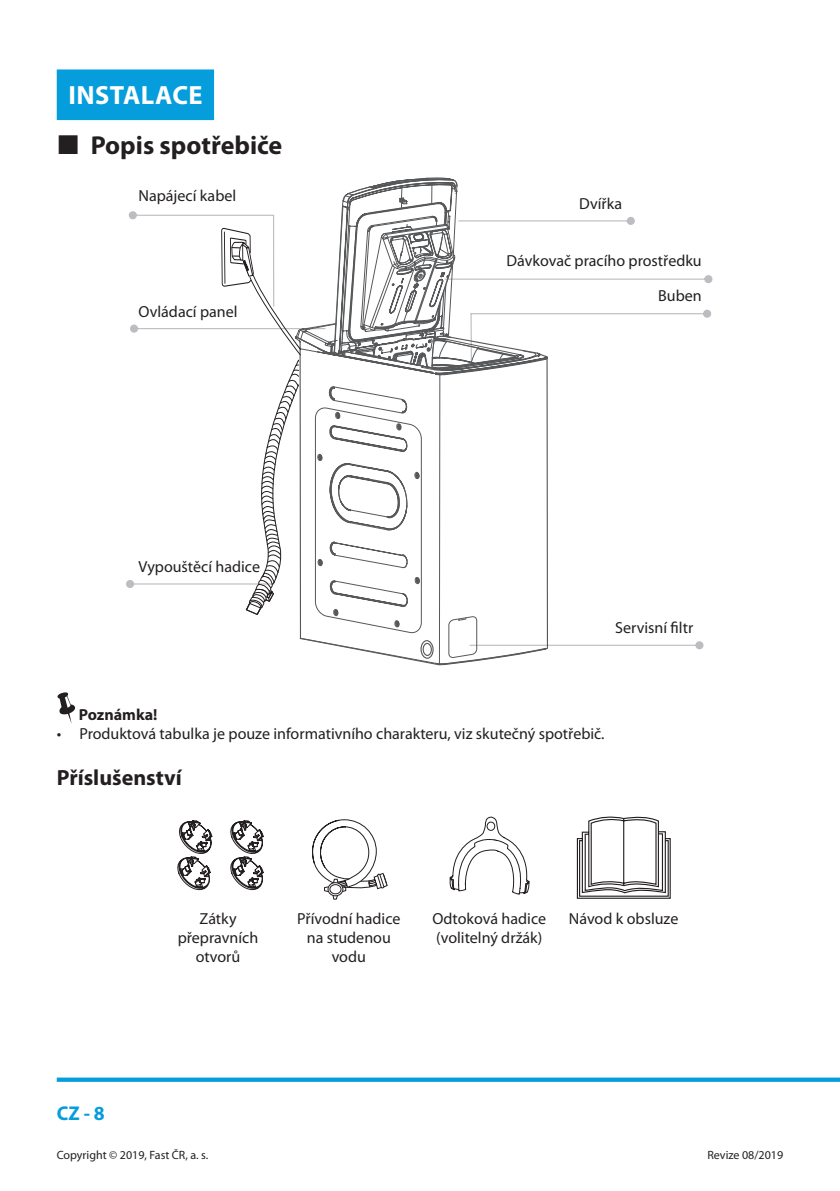
<style>
.page{position:relative;width:840px;height:1191px;background:#fff}
.page>*{position:absolute;margin:0;border:0;box-sizing:border-box;transform-origin:0 0}
.Nadpis_13_2{font:700 26.4px "Myriad Pro";letter-spacing:.02em;color:#fff}
.Podnadpis_13{font:700 26px "Myriad Pro";color:#231f20}
.Podnadpis_11{font:700 22px "Myriad Pro";color:#231f20}
.t1{font:700 20px "Myriad Pro";color:#069ddc}
.Odsadený_8{font:16px/19.2px "Myriad Pro";color:#231f20;text-align:center}
.Základný_8{font:700 16px "Myriad Pro";color:#231f20}
.t2{font:12px "Myriad Pro";color:#231f20}
.s1{font-family:"Sony Visual";font-weight:400}
</style>
<div class="page">
<svg style="left:57px;top:1077px;width:782px;height:4px;background:#29aae0"></svg>
<div style="left:57px;top:69px;width:157px;height:51px;background:#069ddc"></div>
<svg style="left:126px;top:184px;width:586px;height:481px"></svg>
<svg style="left:57px;top:692px;width:19px;height:32px"></svg>
<svg style="left:177px;top:820px;width:87px;height:70px"></svg>
<svg style="left:449px;top:817px;width:81px;height:78px"></svg>
<svg style="left:486px;top:821px;width:9px;height:9px"></svg>
<svg style="left:312px;top:819px;width:76px;height:80px"></svg>
<svg style="left:327px;top:882px;width:16px;height:14px"></svg>
<div style="left:329px;top:884px;width:12px;height:10px;border:1px solid #231f20;border-radius:50%"></div>
<svg style="left:576px;top:816px;width:95px;height:83px"></svg>
<p class="Nadpis_13_2" style="left:68px;top:77px;width:136px">INSTALACE</p>
<p class="Podnadpis_13" style="left:57px;top:128px;width:227px"><span class="s1">p</span> Popis spotřebiče</p>
<p class="Odsadený_8" style="left:138px;top:186px;width:99px">Napájecí kabel</p>
<p class="Odsadený_8" style="left:138px;top:301px;width:100px">Ovládací panel</p>
<p class="Odsadený_8" style="left:138px;top:556px;width:123px">Vypouštěcí hadice</p>
<p class="Odsadený_8" style="left:579px;top:193px;width:45px">Dvířka</p>
<p class="Odsadený_8" style="left:506px;top:250px;width:197px">Dávkovač pracího prostředku</p>
<p class="Odsadený_8" style="left:658px;top:286px;width:45px">Buben</p>
<p class="Odsadený_8" style="left:614px;top:617px;width:80px">Servisní filtr</p>
<p class="Základný_8" style="left:79px;top:704px;width:80px">Poznámka!</p>
<p class="Odsadený_8" style="left:57px;top:724px;width:549px">• Produktová tabulka je pouze informativního charakteru, viz skutečný spotřebič.</p>
<p class="Podnadpis_11" style="left:57px;top:763px;width:126px">Příslušenství</p>
<p class="t1" style="left:57px;top:1099px;width:50px">CZ - 8</p>
<p class="Odsadený_8" style="left:178px;top:908px;width:82px">Zátky přepravních otvorů</p>
<p class="Odsadený_8" style="left:297px;top:908px;width:105px">Přívodní hadice na studenou vodu</p>
<p class="Odsadený_8" style="left:432px;top:908px;width:115px;text-align:left">Odtoková hadice (volitelný držák)</p>
<p class="Odsadený_8" style="left:568px;top:908px;width:111px">Návod k obsluze</p>
<p class="t2" style="left:57px;top:1147px;width:153px">Copyright © 2019, Fast ČR, a. s.</p>
<p class="t2" style="left:707px;top:1147px;width:77px">Revize 08/2019</p>
</div>
